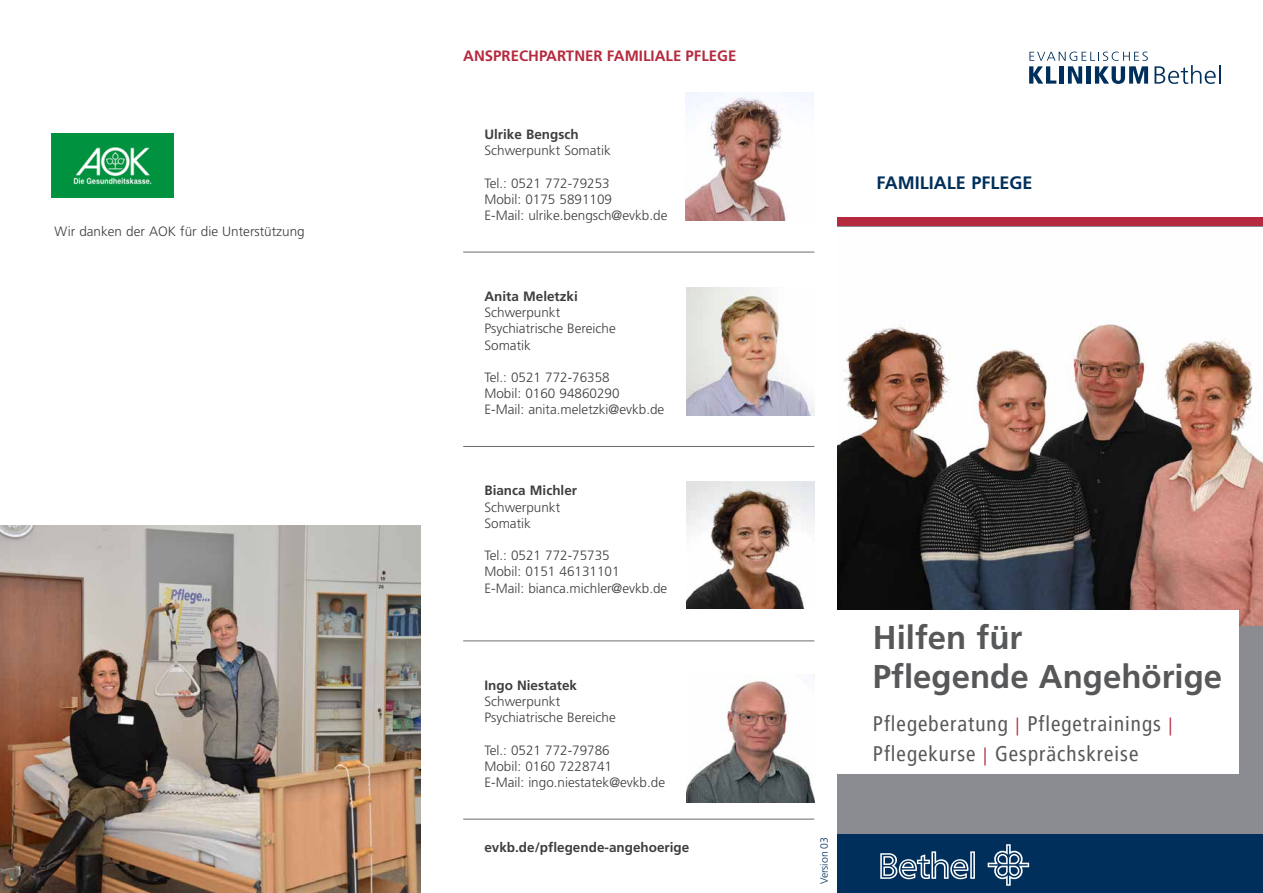
<style>
.page{position:relative;width:1263px;height:893px;background:#fff}
.page>*{position:absolute;margin:0;border:0;box-sizing:border-box;transform-origin:0 0}
.t1{font:700 33px "Frutiger LT Std";color:#57585a}
.t2{font:condensed 21px "Frutiger LT Pro";letter-spacing:.05em;color:#57585a}
.t3{font:700 18px "Frutiger LT Std";color:#002f5b}
.t4{font:700 15px "Frutiger LT Std";color:#b52a3e}
.t5{font:300 13.5px "Frutiger LT Std";color:#3e3e3f}
.t6{font:700 13.5px "Frutiger LT Std";color:#3e3e3f}
.t7{font:300 10.5px "Frutiger LT Std";color:#002f5b}
.s1{font-family:"Frutiger LT Std";font-weight:300;font-stretch:normal;font-size:18px;color:#b52a3e}
</style>
<div class="page">
<div style="left:838px;top:226px;width:425px;height:667px;background:#8b8b92"></div>
<img style="left:838px;top:227px;width:425px;height:399px">
<hr style="left:463px;top:252px;width:351px;height:1px;background:#6c6d70">
<hr style="left:463px;top:446px;width:351px;height:1px;background:#6c6d70">
<hr style="left:463px;top:640px;width:351px;height:1px;background:#6c6d70">
<hr style="left:463px;top:819px;width:351px;height:1px;background:#6c6d70">
<img style="left:52px;top:133px;width:122px;height:64px">
<div style="left:835px;top:611px;width:403px;height:163px;background:#fff"></div>
<div style="left:838px;top:834px;width:425px;height:59px;background:#002f5b"></div>
<svg style="left:1029px;top:52px;width:119px;height:32px"></svg>
<svg style="left:1154px;top:65px;width:66px;height:19px"></svg>
<div style="left:838px;top:217px;width:425px;height:9px;background:#b52a3e"></div>
<svg style="left:988px;top:844px;width:41px;height:42px"></svg>
<svg style="left:880px;top:851px;width:95px;height:28px"></svg>
<img style="left:687px;top:288px;width:128px;height:127px">
<img style="left:686px;top:93px;width:128px;height:127px">
<img style="left:687px;top:481px;width:128px;height:128px">
<img style="left:687px;top:680px;width:128px;height:122px">
<img style="left:0;top:525px;width:420px;height:368px">
<p class="t5" style="left:55px;top:224px;width:252px">Wir danken der AOK für die Unterstützung</p>
<p class="t4" style="left:463px;top:47px;width:275px">ANSPRECHPARTNER FAMILIALE PFLEGE</p>
<p class="t6" style="left:484px;top:126px;width:96px">Ulrike Bengsch</p>
<p class="t5" style="left:484px;top:143px;width:128px">Schwerpunkt Somatik</p>
<p class="t5" style="left:484px;top:175px;width:127px">Tel.: 0521 772-79253</p>
<p class="t5" style="left:484px;top:192px;width:129px">Mobil: 0175 5891109</p>
<p class="t5" style="left:484px;top:208px;width:184px">E-Mail: ulrike.bengsch@evkb.de</p>
<p class="t6" style="left:484px;top:288px;width:95px">Anita Meletzki</p>
<p class="t5" style="left:484px;top:305px;width:77px">Schwerpunkt</p>
<p class="t5" style="left:484px;top:321px;width:133px">Psychiatrische Bereiche</p>
<p class="t5" style="left:484px;top:337px;width:48px">Somatik</p>
<p class="t5" style="left:484px;top:370px;width:127px">Tel.: 0521 772-76358</p>
<p class="t5" style="left:484px;top:386px;width:137px">Mobil: 0160 94860290</p>
<p class="t5" style="left:484px;top:402px;width:181px">E-Mail: anita.meletzki@evkb.de</p>
<p class="t6" style="left:484px;top:483px;width:94px">Bianca Michler</p>
<p class="t5" style="left:484px;top:499px;width:77px">Schwerpunkt</p>
<p class="t5" style="left:484px;top:516px;width:48px">Somatik</p>
<p class="t5" style="left:484px;top:548px;width:127px">Tel.: 0521 772-75735</p>
<p class="t5" style="left:484px;top:564px;width:137px">Mobil: 0151 46131101</p>
<p class="t5" style="left:484px;top:580px;width:184px">E-Mail: bianca.michler@evkb.de</p>
<p class="t6" style="left:484px;top:677px;width:94px">Ingo Niestatek</p>
<p class="t5" style="left:484px;top:694px;width:77px">Schwerpunkt</p>
<p class="t5" style="left:484px;top:710px;width:133px">Psychiatrische Bereiche</p>
<p class="t5" style="left:484px;top:742px;width:127px">Tel.: 0521 772-79786</p>
<p class="t5" style="left:484px;top:759px;width:129px">Mobil: 0160 7228741</p>
<p class="t5" style="left:484px;top:775px;width:182px">E-Mail: ingo.niestatek@evkb.de</p>
<p class="t6" style="left:484px;top:839px;width:206px">evkb.de/pflegende-angehoerige</p>
<p class="t3" style="left:876px;top:172px;width:157px">FAMILIALE PFLEGE</p>
<p class="t7" style="left:818px;top:884px;width:49px;rotate:-90deg">Version 03</p>
<p class="t1" style="left:873px;top:618px;width:151px">Hilfen für</p>
<p class="t1" style="left:873px;top:657px;width:351px">Pflegende Angehörige</p>
<p class="t2" style="left:873px;top:711px;width:301px">Pflegeberatung <span class="s1">|</span> Pflegetrainings <span class="s1">|</span></p>
<p class="t2" style="left:873px;top:741px;width:267px">Pflegekurse <span class="s1">|</span> Gesprächskreise</p>
</div>
